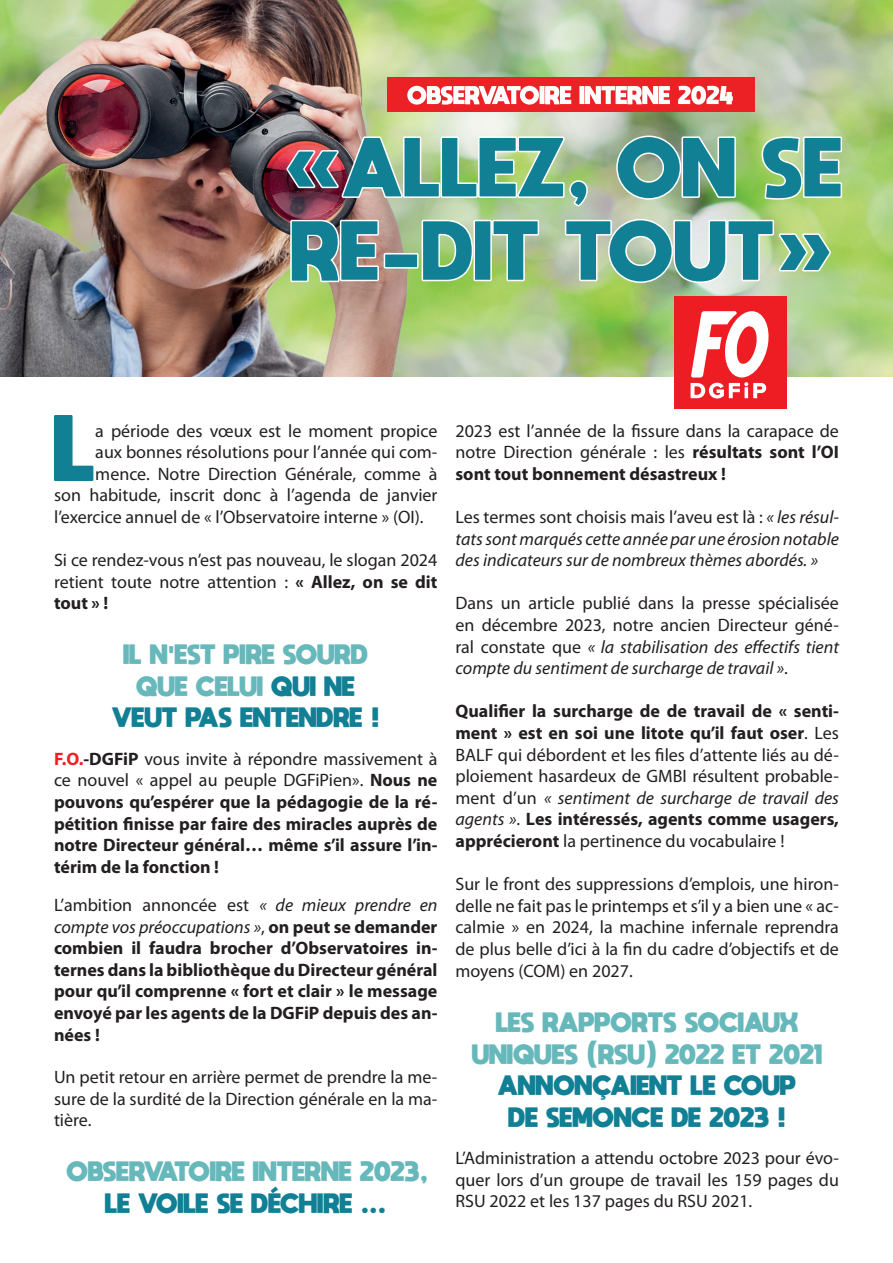
<style>
.page{position:relative;width:893px;height:1263px;background:#fff}
.page>*{position:absolute;margin:0;border:0;box-sizing:border-box;transform-origin:0 0}
.t1{font:800 66px "moon get";color:#118095}
.t2{font:800 19.5px/31.5px "moon get";color:#67b8bb;text-align:center}
.t3{font:800 19.5px "moon get";color:#118095}
.t4{font:18px/21.6px "Myriad Pro";color:#231f20;text-align:justify}
.t5{font:700 18px/21.6px "Myriad Pro";color:#231f20;text-align:justify}
.t6{font:italic 18px/21.6px "Myriad Pro";color:#231f20;text-align:justify}
.s1{font-weight:700}
.s2{color:#118095}
.s3{color:#ec2125}
.s4{font-weight:400}
.s5{font-weight:400;font-style:italic}
.s6{font-style:normal}
.s7{font-style:italic}
</style>
<div class="page">
<img style="left:0;top:0;width:893px;height:376px">
<img style="left:285px;top:135px;width:303px;height:73px">
<svg style="left:615px;top:135px;width:122px;height:65px;background:#559b9b"></svg>
<svg style="left:761px;top:135px;width:82px;height:65px;background:#5fa89e"></svg>
<svg style="left:289px;top:219px;width:251px;height:64px;background:#629f98"></svg>
<svg style="left:564px;top:218px;width:268px;height:66px;background:#79b2a8"></svg>
<div style="left:388px;top:77px;width:367px;height:35px;background:#ec2125"></div>
<svg style="left:407px;top:86px;width:164px;height:19px"></svg>
<svg style="left:579px;top:86px;width:91px;height:18px"></svg>
<svg style="left:678px;top:86px;width:55px;height:19px"></svg>
<div style="left:674px;top:296px;width:113px;height:112px;background:#ee1d23"></div>
<svg style="left:691px;top:311px;width:78px;height:87px"></svg>
<p class="t1" style="left:54px;top:406px;width:43px">L</p>
<p class="t4" style="left:95px;top:419px;width:344px">a période des vœux est le moment propice</p>
<p class="t4" style="left:95px;top:441px;width:344px">aux bonnes résolutions pour l’année qui com-</p>
<p class="t4" style="left:95px;top:463px;width:344px">mence. Notre Direction Générale, comme à</p>
<p class="t4" style="left:54px;top:484px;width:385px">son habitude, inscrit donc à l’agenda de janvier</p>
<p class="t4" style="left:54px;top:506px;width:371px">l’exercice annuel de « l’Observatoire interne » (OI).</p>
<p class="t4" style="left:54px;top:549px;width:385px">Si ce rendez-vous n’est pas nouveau, le slogan 2024 retient toute notre attention : <span class="s1">« Allez, on se dit tout » !</span></p>
<p class="t2" style="left:124px;top:638px;width:246px">IL N'EST PIRE SOURD</p>
<p class="t2" style="left:136px;top:669px;width:220px">QUE CELUI <span class="s2">QUI NE</span></p>
<p class="t3" style="left:112px;top:705px;width:269px">VEUT PAS ENTENDRE !</p>
<p class="t5" style="left:54px;top:747px;width:385px"><span class="s3">F.O.</span>-DGFiP <span class="s4">vous invite à répondre massivement à ce nouvel « appel au peuple DGFiPien».</span> Nous ne pouvons qu’espérer que la pédagogie de la ré&shy;pétition finisse par faire des miracles auprès de notre Directeur général… même s’il assure l’in&shy;térim de la fonction !</p>
<p class="t5" style="left:54px;top:893px;width:385px"><span class="s4">L’ambition annoncée est</span> <span class="s5">« de mieux prendre en compte vos préoccupations »</span><span class="s4">,</span> on peut se demander combien il faudra brocher d’Observatoires in&shy;ternes dans la bibliothèque du Directeur général pour qu’il comprenne « fort et clair » le message envoyé par les agents de la DGFiP depuis des an&shy;nées !</p>
<p class="t4" style="left:54px;top:1066px;width:385px">Un petit retour en arrière permet de prendre la me&shy;sure de la surdité de la Direction générale en la ma&shy;tière.</p>
<p class="t2" style="left:67px;top:1155px;width:363px">OBSERVATOIRE INTERNE 2023,<br><span class="s2">LE VOILE SE DÉCHIRE ...</span></p>
<p class="t4" style="left:455px;top:419px;width:385px">2023 est l’année de la fissure dans la carapace de notre Direction générale : les <span class="s1">résultats sont l’OI sont tout bonnement désastreux !</span></p>
<p class="t6" style="left:455px;top:506px;width:385px"><span class="s6">Les termes sont choisis mais l’aveu est là :</span> « les résul&shy;tats sont marqués cette année par une érosion notable des indicateurs sur de nombreux thèmes abordés. »</p>
<p class="t4" style="left:455px;top:592px;width:385px">Dans un article publié dans la presse spécialisée en décembre 2023, notre ancien Directeur géné&shy;ral constate que <span class="s7">« la stabilisation des effectifs tient compte du sentiment de surcharge de travail »</span>.</p>
<p class="t4" style="left:455px;top:700px;width:385px"><span class="s1">Qualifier la surcharge de de travail de « senti&shy;ment » est en soi une litote qu’il faut oser</span>. Les BALF qui débordent et les files d’attente liés au dé&shy;ploiement hasardeux de GMBI résultent probable&shy;ment d’un <span class="s7">« sentiment de surcharge de travail des agents »</span>. <span class="s1">Les intéressés, agents comme usagers, apprécieront</span> la pertinence du vocabulaire !</p>
<p class="t4" style="left:455px;top:873px;width:385px">Sur le front des suppressions d’emplois, une hiron&shy;delle ne fait pas le printemps et s’il y a bien une « ac&shy;calmie » en 2024, la machine infernale reprendra de plus belle d’ici à la fin du cadre d’objectifs et de moyens (COM) en 2027.</p>
<p class="t2" style="left:472px;top:1005px;width:352px">LES RAPPORTS SOCIAUX<br>UNIQUES (RSU) 2022 ET 2021<br><span class="s2">ANNONÇAIENT LE COUP</span></p>
<p class="t3" style="left:508px;top:1104px;width:279px">DE SEMONCE DE 2023 !</p>
<p class="t4" style="left:455px;top:1147px;width:385px">L’Administration a attendu octobre 2023 pour évo&shy;quer lors d’un groupe de travail les 159 pages du RSU 2022 et les 137 pages du RSU 2021.</p>
</div>
